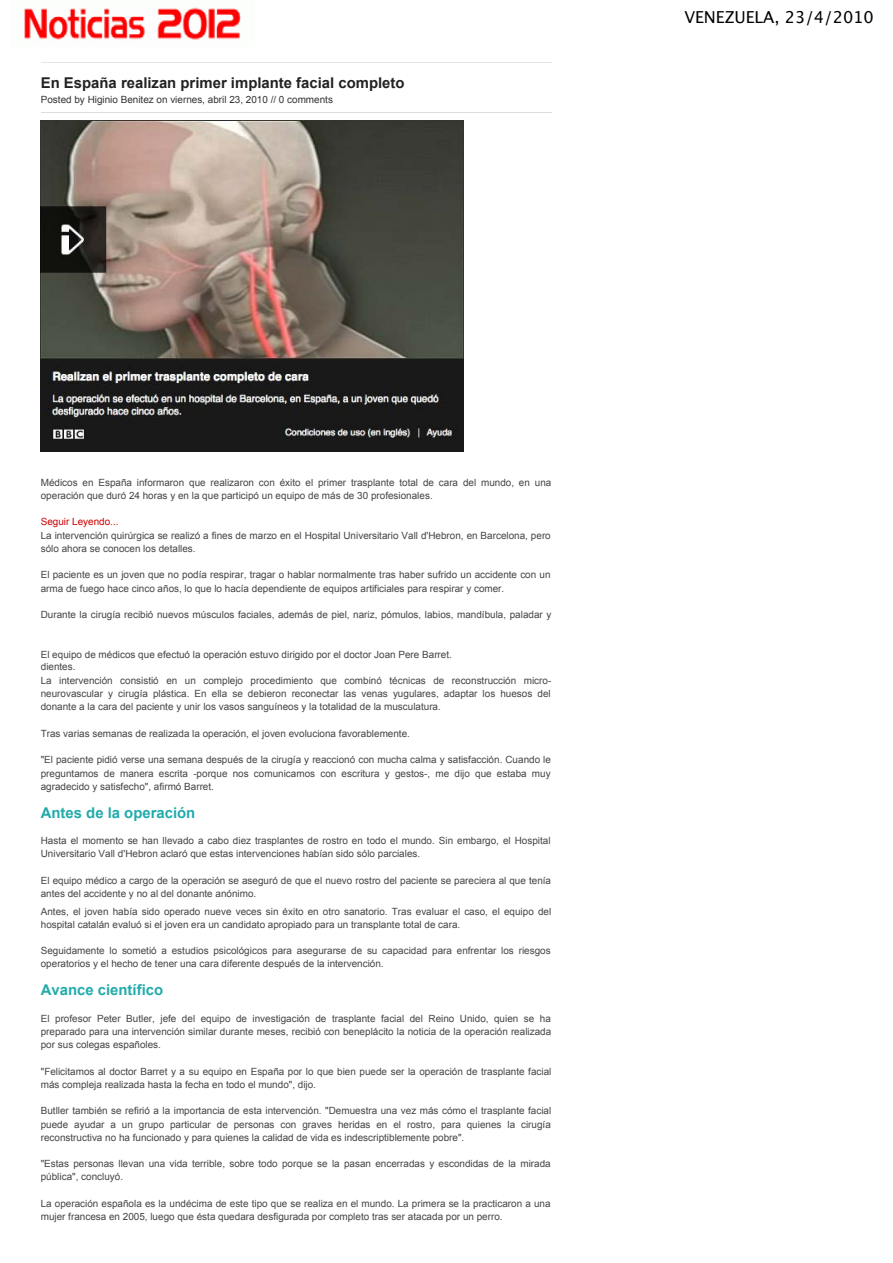
<style>
.page{position:relative;width:893px;height:1263px;background:#fff}
.page>*{position:absolute;margin:0;border:0;box-sizing:border-box;transform-origin:0 0}
.t1{font:16.5px "Lucida Grande";color:#000100}
.t2{font:700 14.85px "Arial";color:#222}
.t3{font:700 14.85px "Arial";color:#22abab}
.t4{font:9.9px/13.2px "Arial";color:#444}
.t5{font:9.9px "Arial";color:#333}
.t6{font:9.9px "Arial";color:#c00}
</style>
<div class="page">
<hr style="left:41px;top:62px;width:510px;height:1px;background:#e6e6e6">
<hr style="left:41px;top:112px;width:510px;height:1px;background:#ddd">
<img style="left:41px;top:121px;width:423px;height:330px">
<img style="left:24px;top:7px;width:217px;height:33px">
<h2 class="t2" style="left:41px;top:73px;width:365px">En España realizan primer implante facial completo</h2>
<p class="t5" style="left:41px;top:93px;width:293px">Posted by Higinio Benitez on viernes, abril 23, 2010 // 0 comments</p>
<h1 class="t1" style="left:684px;top:8px;width:191px">VENEZUELA, 23/4/2010</h1>
<p class="t4" style="left:41px;top:476px;width:512px">Médicos en España informaron que realizaron con éxito el primer trasplante total de cara del mundo, en una operación que duró 24 horas y en la que participó un equipo de más de 30 profesionales.</p>
<p class="t6" style="left:41px;top:515px;width:79px">Seguir Leyendo...</p>
<p class="t4" style="left:41px;top:529px;width:511px">La intervención quirúrgica se realizó a fines de marzo en el Hospital Universitario Vall d'Hebron, en Barcelona, pero sólo ahora se conocen los detalles.</p>
<p class="t4" style="left:41px;top:568px;width:511px">El paciente es un joven que no podía respirar, tragar o hablar normalmente tras haber sufrido un accidente con un arma de fuego hace cinco años, lo que lo hacía dependiente de equipos artificiales para respirar y comer.</p>
<p class="t4" style="left:41px;top:608px;width:512px">Durante la cirugía recibió nuevos músculos faciales, además de piel, nariz, pómulos, labios, mandíbula, paladar y</p>
<p class="t4" style="left:41px;top:648px;width:412px">El equipo de médicos que efectuó la operación estuvo dirigido por el doctor Joan Pere Barret.</p>
<p class="t4" style="left:41px;top:674px;width:512px;text-align:justify">La intervención consistió en un complejo procedimiento que combinó técnicas de reconstrucción micro&shy;neurovascular y cirugía plástica. En ella se debieron reconectar las venas yugulares, adaptar los huesos del donante a la cara del paciente y unir los vasos sanguíneos y la totalidad de la musculatura.</p>
<p class="t4" style="left:41px;top:727px;width:371px">Tras varias semanas de realizada la operación, el joven evoluciona favorablemente.</p>
<p class="t4" style="left:41px;top:753px;width:512px;text-align:justify">"El paciente pidió verse una semana después de la cirugía y reaccionó con mucha calma y satisfacción. Cuando le preguntamos de manera escrita -porque nos comunicamos con escritura y gestos-, me dijo que estaba muy agradecido y satisfecho", afirmó Barret.</p>
<h2 class="t3" style="left:41px;top:803px;width:156px">Antes de la operación</h2>
<p class="t4" style="left:41px;top:834px;width:511px">Hasta el momento se han llevado a cabo diez trasplantes de rostro en todo el mundo. Sin embargo, el Hospital<br>Universitario Vall d'Hebron aclaró que estas intervenciones habían sido sólo parciales.</p>
<p class="t4" style="left:41px;top:874px;width:512px">El equipo médico a cargo de la operación se aseguró de que el nuevo rostro del paciente se pareciera al que tenía antes del accidente y no al del donante anónimo.</p>
<p class="t4" style="left:41px;top:905px;width:512px">Antes, el joven había sido operado nueve veces sin éxito en otro sanatorio. Tras evaluar el caso, el equipo del hospital catalán evaluó si el joven era un candidato apropiado para un transplante total de cara.</p>
<p class="t4" style="left:41px;top:944px;width:511px">Seguidamente lo sometió a estudios psicológicos para asegurarse de su capacidad para enfrentar los riesgos operatorios y el hecho de tener una cara diferente después de la intervención.</p>
<h2 class="t3" style="left:41px;top:980px;width:124px">Avance científico</h2>
<p class="t4" style="left:41px;top:1012px;width:512px;text-align:justify">El profesor Peter Butler, jefe del equipo de investigación de trasplante facial del Reino Unido, quien se ha preparado para una intervención similar durante meses, recibió con beneplácito la noticia de la operación realizada por sus colegas españoles.</p>
<p class="t4" style="left:41px;top:1065px;width:512px">"Felicitamos al doctor Barret y a su equipo en España por lo que bien puede ser la operación de trasplante facial más compleja realizada hasta la fecha en todo el mundo", dijo.</p>
<p class="t4" style="left:41px;top:1104px;width:512px;text-align:justify">Butller también se refirió a la importancia de esta intervención. "Demuestra una vez más cómo el trasplante facial puede ayudar a un grupo particular de personas con graves heridas en el rostro, para quienes la cirugía reconstructiva no ha funcionado y para quienes la calidad de vida es indescriptiblemente pobre".</p>
<p class="t4" style="left:41px;top:1157px;width:511px">"Estas personas llevan una vida terrible, sobre todo porque se la pasan encerradas y escondidas de la mirada pública", concluyó.</p>
<p class="t4" style="left:41px;top:1197px;width:511px">La operación española es la undécima de este tipo que se realiza en el mundo. La primera se la practicaron a una mujer francesa en 2005, luego que ésta quedara desfigurada por completo tras ser atacada por un perro.</p>
<p class="t4" style="left:41px;top:660px;width:36px">dientes.</p>
</div>
